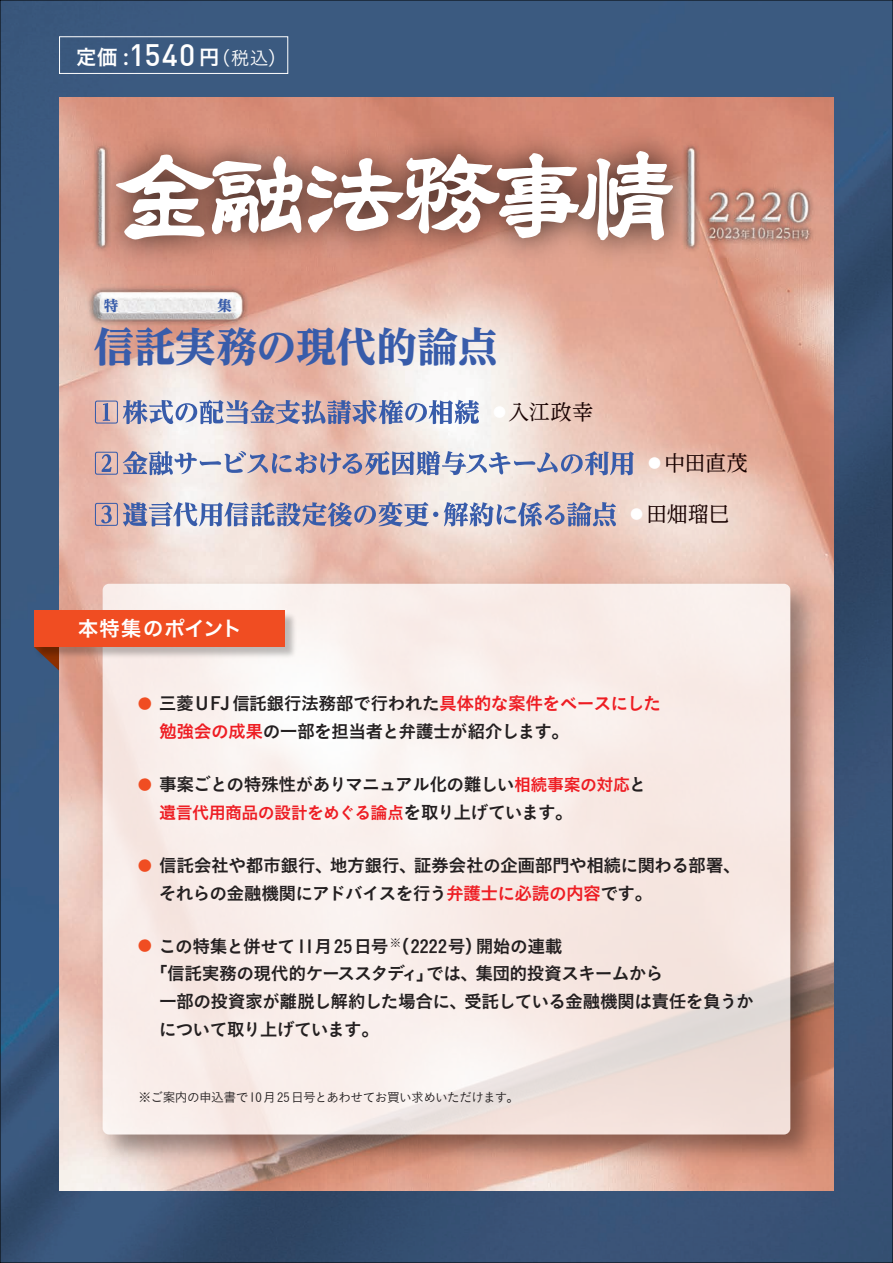
<style>
.page{position:relative;width:893px;height:1263px;background:#fff}
.page>*{position:absolute;margin:0;border:0;box-sizing:border-box;transform-origin:0 0}
.t1{font:800 40.35px "UD Reimin Pr 6 N";color:#385caa}
.t2{font:21.3px "UD Reimin Pr 6 N";letter-spacing:-.025em;color:#190201}
.t3{font:21px "Koburina Go Std W6";color:#fff}
.t4{font:20.25px "Hira Kaku Pro W6";letter-spacing:.06em;color:#fff}
.t5{font:17.85px/27.6px "Koburina Go Std W6";letter-spacing:-.035em;color:#231f20}
.t6{font:17.85px "Koburina Go Std W6";letter-spacing:-.055em;color:#231f20}
.t7{font:16.95px "Koburina Go Std W6";letter-spacing:-.04em;color:#ee1d23}
.t8{font:800 14.4px "UD Reimin Pr 6 N";color:#385caa}
.t9{font:12.75px "Koburina Go Std W3";letter-spacing:-.05em;color:#231f20}
.s1{font-family:"DIN";font-weight:500;font-size:30.45px}
.s2{font-family:"Koburina Go Std W3";font-size:18.75px}
.s3{font-weight:800;font-size:13.05px;color:#fff}
.s4{font-size:14.25px;color:#f04d22}
.s5{color:#ee1d23}
.s6{font-size:16.95px;color:#ee1d23}
.s7{font-size:17.85px;color:#231f20}
</style>
<div class="page">
<img style="left:2px;top:2px;width:889px;height:1259px">
<svg style="left:34px;top:661px;width:26px;height:10px"></svg>
<div style="left:59px;top:36px;width:229px;height:38px;border:1px solid #fff"></div>
<img style="left:60px;top:98px;width:773px;height:1093px">
<img style="left:90px;top:571px;width:739px;height:602px">
<svg style="left:103px;top:584px;width:687px;height:550px;fill:#f9ede9"></svg>
<img style="left:33px;top:609px;width:266px;height:52px">
<div style="left:34px;top:611px;width:251px;height:36px;background:#f04d22"></div>
<img style="left:75px;top:110px;width:639px;height:171px">
<svg style="left:116px;top:151px;width:557px;height:89px"></svg>
<svg style="left:95px;top:400px;width:384px;height:24px;background:#a3a4c0"></svg>
<svg style="left:95px;top:451px;width:539px;height:24px;background:#b3afc3"></svg>
<svg style="left:95px;top:502px;width:521px;height:25px;background:#a6a5be"></svg>
<p class="t3" style="left:76px;top:41px;width:213px">定価 :<span class="s1">1540</span>円<span class="s2">（税込）</span></p>
<p class="t8" style="left:104px;top:293px;width:16px">特</p>
<p class="t8" style="left:217px;top:293px;width:16px">集</p>
<h1 class="t1" style="left:94px;top:314px;width:406px">信託実務の現代的論点</h1>
<p class="t2" style="left:493px;top:395px;width:102px"><span class="s3">●</span>入江政幸</p>
<p class="t4" style="left:78px;top:610px;width:165px">本特集のポイント</p>
<p class="t2" style="left:648px;top:446px;width:101px"><span class="s3">●</span> 中田直茂</p>
<p class="t2" style="left:630px;top:497px;width:101px"><span class="s3">●</span> 田畑瑠巳</p>
<p class="t5" style="left:159px;top:690px;width:504px;text-indent:-21px"><span class="s4">●</span> 三菱U FJ 信託銀行法務部で行われた<span class="s5">具体的な案件をベースにした勉強会の成果</span>の一部を担当者と弁護士が紹介します。</p>
<p class="t5" style="left:138px;top:771px;width:510px"><span class="s4">●</span> 事案ごとの特殊性がありマニュアル化の難しい<span class="s6">相続事案の対応</span>と</p>
<p class="t7" style="left:159px;top:799px;width:415px">遺言代用商品の設計をめぐる論点<span class="s7">を取り上げています。</span></p>
<p class="t5" style="left:159px;top:852px;width:583px;text-indent:-21px"><span class="s4">●</span> 信託会社や都市銀行、地方銀行、証券会社の企画部門や相続に関わる部署、それらの金融機関にアドバイスを行う<span class="s5">弁護士に必読の内容</span>です。</p>
<p class="t5" style="left:138px;top:933px;width:426px"><span class="s4">●</span> この特集と併せて11月25日号<sup>※</sup>（2222号）開始の連載</p>
<p class="t5" style="left:150px;top:960px;width:515px">「信託実務の現代的ケーススタディ」では、集団的投資スキームから</p>
<p class="t5" style="left:159px;top:988px;width:596px">一部の投資家が離脱し解約した場合に、受託している金融機関は責任を負うか</p>
<p class="t6" style="left:159px;top:1015px;width:222px">について取り上げています。</p>
<p class="t9" style="left:139px;top:1088px;width:382px">※ご案内の申込書で10月25日号とあわせてお買い求めいただけます。</p>
</div>
